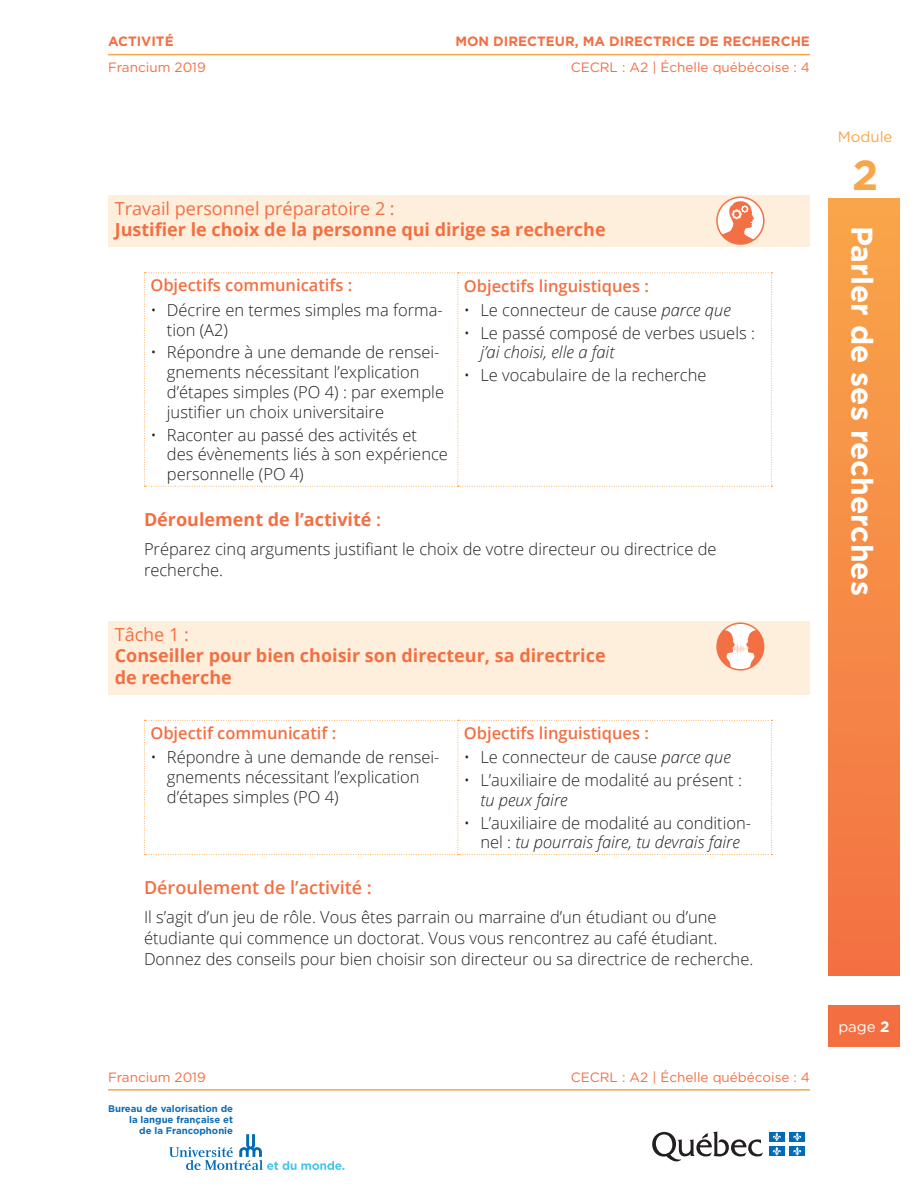
<style>
.page{position:relative;width:918px;height:1188px;background:#fff}
.page>*{position:absolute;margin:0;border:0;box-sizing:border-box;transform-origin:0 0}
.t1{font:700 42px "Gotham HTF";color:#f9a549}
.t2{font:700 30px "Gotham HTF";color:#fff}
.t3{font:700 18px/21.6px "Open Sans";color:#f36f42}
.t4{font:18px "Open Sans";color:#f36f42}
.t5{font:600 18px "Open Sans";color:#f36f42}
.t6{font:300 16.5px/19.8px "Open Sans";color:#231f20}
.t7{font:600 16.5px "Open Sans";color:#f36f42}
.t8{font:italic 300 16.5px "Open Sans";color:#231f20}
.t9{font:15px "Gotham";color:#f9a549}
.t10{font:15px "Gotham HTF";color:#fff}
.t11{font:13.5px "Gotham HTF";color:#f36f42}
.t12{font:700 13.5px "Gotham HTF";color:#f36f42}
.t13{font:700 9.6px/11.1px "Gotham";color:#0f6cb6;text-align:right}
.s1{font-style:italic}
.s2{font-weight:600}
.s3{font-weight:700}
</style>
<div class="page">
<div style="left:828px;top:1005px;width:72px;height:41px;background:#f36f42"></div>
<svg style="left:652px;top:1131px;width:111px;height:31px"></svg>
<div style="left:769px;top:1132px;width:16px;height:10px;background:#006cb7"></div>
<svg style="left:773px;top:1132px;width:8px;height:9px"></svg>
<div style="left:789px;top:1132px;width:16px;height:10px;background:#006cb7"></div>
<svg style="left:793px;top:1132px;width:8px;height:9px"></svg>
<div style="left:769px;top:1146px;width:16px;height:10px;background:#006cb7"></div>
<svg style="left:773px;top:1147px;width:8px;height:9px"></svg>
<div style="left:789px;top:1146px;width:16px;height:10px;background:#006cb7"></div>
<svg style="left:793px;top:1147px;width:8px;height:9px"></svg>
<svg style="left:169px;top:1134px;width:175px;height:36px"></svg>
<div style="left:828px;top:198px;width:72px;height:778px;background:linear-gradient(to bottom,#f9a64a,#f37143)"></div>
<hr style="left:108px;top:54px;width:702px;height:1px;background:#f9a549">
<hr style="left:108px;top:1089px;width:702px;height:2px;background:#f9a549">
<div style="left:108px;top:195px;width:702px;height:52px;background:#feefdd"></div>
<div style="left:108px;top:621px;width:702px;height:73px;background:#feefdd"></div>
<svg style="left:144px;top:272px;width:628px;height:215px"></svg>
<svg style="left:144px;top:720px;width:628px;height:135px"></svg>
<svg style="left:717px;top:197px;width:47px;height:47px"></svg>
<div style="left:716px;top:197px;width:49px;height:48px;border:2px solid #f36f44;border-radius:50%"></div>
<svg style="left:722px;top:201px;width:33px;height:43px"></svg>
<svg style="left:717px;top:623px;width:47px;height:47px"></svg>
<svg style="left:719px;top:630px;width:45px;height:38px"></svg>
<div style="left:716px;top:622px;width:48px;height:49px;border:2px solid #f36f44;border-radius:50%"></div>
<p class="t12" style="left:108px;top:34px;width:67px">ACTIVITÉ</p>
<p class="t12" style="left:455px;top:34px;width:356px">MON DIRECTEUR, MA DIRECTRICE DE RECHERCHE</p>
<p class="t11" style="left:108px;top:59px;width:99px">Francium 2019</p>
<p class="t11" style="left:571px;top:59px;width:241px">CECRL : A2 | Échelle québécoise : 4</p>
<p class="t4" style="left:115px;top:196px;width:282px">Travail personnel préparatoire 2 :</p>
<p class="t3" style="left:115px;top:219px;width:492px">Justifier le choix de la personne qui dirige sa recherche</p>
<p class="t7" style="left:150px;top:274px;width:203px">Objectifs communicatifs :</p>
<p class="t6" style="left:167px;top:299px;width:277px;text-indent:-16px">• Décrire en termes simples ma forma&shy;tion (A2)</p>
<p class="t6" style="left:167px;top:342px;width:279px;text-indent:-16px">• Répondre à une demande de rensei&shy;gnements nécessitant l’explication d’étapes simples (PO 4) : par exemple justifier un choix universitaire</p>
<p class="t6" style="left:167px;top:424px;width:283px;text-indent:-16px">• Raconter au passé des activités et<br>des évènements liés à son expérience personnelle (PO 4)</p>
<p class="t7" style="left:464px;top:274px;width:187px">Objectifs linguistiques :</p>
<p class="t6" style="left:464px;top:299px;width:269px">• Le connecteur de cause <span class="s1">parce que</span></p>
<p class="t6" style="left:464px;top:322px;width:293px">• Le passé composé de verbes usuels :</p>
<p class="t8" style="left:480px;top:341px;width:136px">j’ai choisi, elle a fait</p>
<p class="t6" style="left:464px;top:365px;width:244px">• Le vocabulaire de la recherche</p>
<p class="t3" style="left:144px;top:508px;width:239px">Déroulement de l’activité <span class="s2">:</span></p>
<p class="t6" style="left:144px;top:538px;width:574px;line-height:21px">Préparez cinq arguments justifiant le choix de votre directeur ou directrice de recherche.</p>
<p class="t4" style="left:115px;top:622px;width:76px">Tâche 1 :</p>
<p class="t3" style="left:115px;top:645px;width:492px">Conseiller pour bien choisir son directeur, sa directrice de recherche</p>
<p class="t7" style="left:150px;top:722px;width:187px">Objectif communicatif :</p>
<p class="t6" style="left:167px;top:747px;width:274px;text-indent:-16px">• Répondre à une demande de rensei&shy;gnements nécessitant l’explication d’étapes simples (PO 4)</p>
<p class="t7" style="left:464px;top:722px;width:187px">Objectifs linguistiques :</p>
<p class="t6" style="left:464px;top:747px;width:269px">• Le connecteur de cause <span class="s1">parce que</span></p>
<p class="t6" style="left:464px;top:770px;width:280px">• L’auxiliaire de modalité au présent :</p>
<p class="t8" style="left:480px;top:789px;width:89px">tu peux faire</p>
<p class="t6" style="left:464px;top:812px;width:289px;text-align:center">• L’auxiliaire de modalité au condition&shy;nel : <span class="s1">tu pourrais faire, tu devrais faire</span></p>
<p class="t5" style="left:144px;top:876px;width:229px">Déroulement de l’activité :</p>
<p class="t6" style="left:144px;top:906px;width:611px;line-height:21px">Il s’agit d’un jeu de rôle. Vous êtes parrain ou marraine d’un étudiant ou d’une étudiante qui commence un doctorat. Vous vous rencontrez au café étudiant.<br>Donnez des conseils pour bien choisir son directeur ou sa directrice de recherche.</p>
<p class="t11" style="left:108px;top:1069px;width:99px">Francium 2019</p>
<p class="t11" style="left:571px;top:1069px;width:241px">CECRL : A2 | Échelle québécoise : 4</p>
<p class="t13" style="left:108px;top:1103px;width:126px">Bureau de valorisation de la langue française et<br>de la Francophonie</p>
<p class="t9" style="left:838px;top:128px;width:56px">Module</p>
<h1 class="t1" style="left:852px;top:151px;width:28px">2</h1>
<h2 class="t2" style="left:879px;top:226px;width:372px;rotate:90deg">Parler de ses recherches</h2>
<p class="t10" style="left:838px;top:1018px;width:53px">page <span class="s3">2</span></p>
</div>
